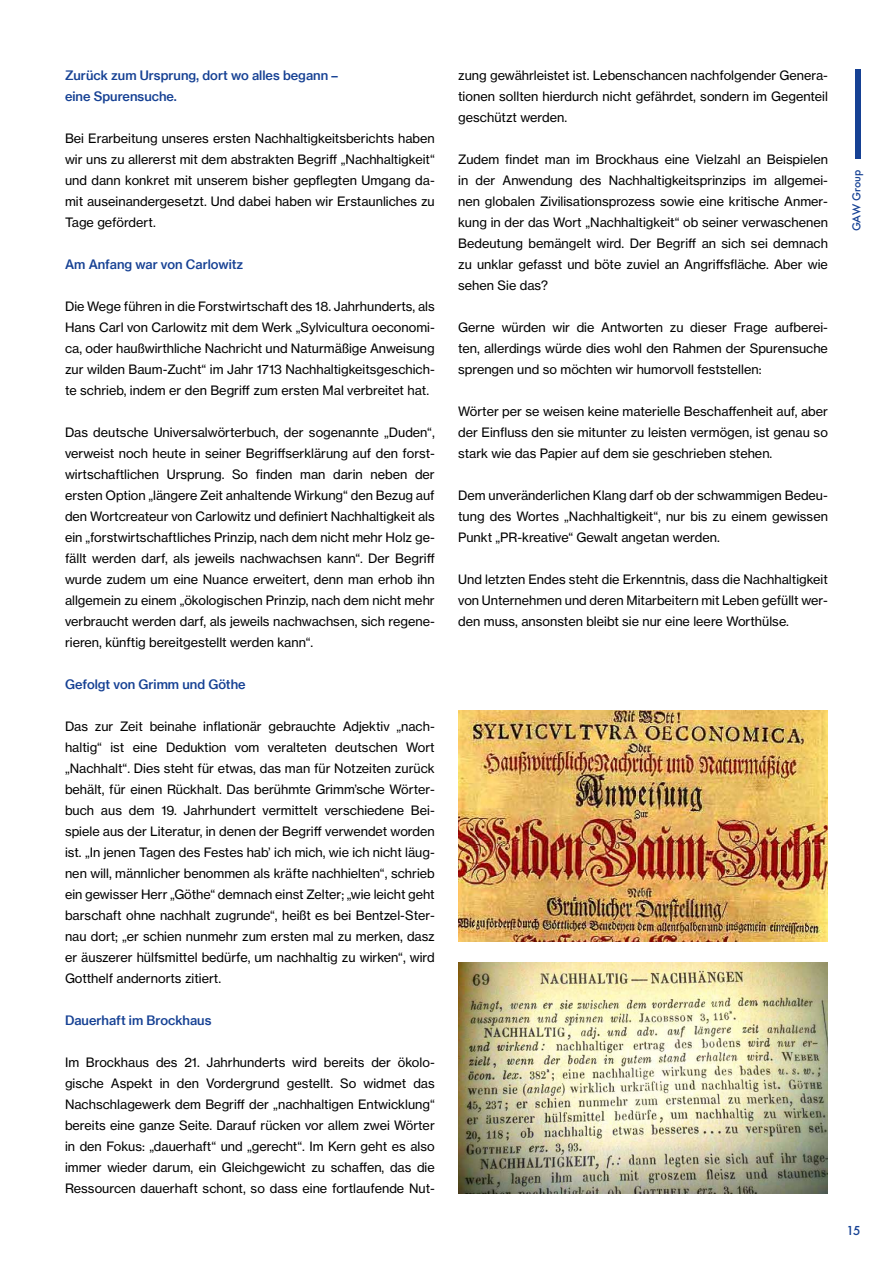
<style>
.page{position:relative;width:893px;height:1263px;background:#fff}
.page>*{position:absolute;margin:0;border:0;box-sizing:border-box;transform-origin:0 0}
.t1{font:12.75px/21px "N Haas Grotesk TX Std 55 Rg";color:#000;text-align:justify}
.t2{font:12.75px/21px "N Haas Grotesk TX Std 65 Md";color:#164194}
.t3{font:500 12px "Futura";letter-spacing:-.01em;color:#164194}
.t4{font:500 12px "Futura";color:#164194}
</style>
<div class="page">
<img style="left:458px;top:710px;width:370px;height:231px">
<img style="left:458px;top:962px;width:370px;height:231px">
<div style="left:855px;top:69px;width:5px;height:89px;background:#164194"></div>
<p class="t2" style="left:65px;top:65px;width:274px">Zurück zum Ursprung, dort wo alles begann – eine Spurensuche.</p>
<p class="t1" style="left:65px;top:128px;width:371px">Bei Erarbeitung unseres ersten Nachhaltigkeitsberichts haben wir uns zu allererst mit dem abstrakten Begriff „Nachhaltigkeit“ und dann konkret mit unserem bisher gepflegten Umgang da&shy;mit auseinandergesetzt. Und dabei haben wir Erstaunliches zu Tage gefördert.</p>
<p class="t2" style="left:65px;top:254px;width:180px">Am Anfang war von Carlowitz</p>
<p class="t1" style="left:65px;top:296px;width:371px">Die Wege führen in die Forstwirtschaft des 18. Jahrhunderts, als Hans Carl von Carlowitz mit dem Werk „Sylvicultura oeconomi&shy;ca, oder haußwirthliche Nachricht und Naturmäßige Anweisung zur wilden Baum-Zucht“ im Jahr 1713 Nachhaltigkeitsgeschich&shy;te schrieb, indem er den Begriff zum ersten Mal verbreitet hat.</p>
<p class="t1" style="left:65px;top:422px;width:371px">Das deutsche Universalwörterbuch, der sogenannte „Duden“, verweist noch heute in seiner Begriffserklärung auf den forst&shy;wirtschaftlichen Ursprung. So finden man darin neben der ersten Option „längere Zeit anhaltende Wirkung“ den Bezug auf den Wortcreateur von Carlowitz und definiert Nachhaltigkeit als ein „forstwirtschaftliches Prinzip, nach dem nicht mehr Holz ge&shy;fällt werden darf, als jeweils nachwachsen kann“. Der Begriff wurde zudem um eine Nuance erweitert, denn man erhob ihn allgemein zu einem „ökologischen Prinzip, nach dem nicht mehr verbraucht werden darf, als jeweils nachwachsen, sich regene&shy;rieren, künftig bereitgestellt werden kann“.</p>
<p class="t2" style="left:65px;top:674px;width:182px">Gefolgt von Grimm und Göthe</p>
<p class="t1" style="left:65px;top:716px;width:371px">Das zur Zeit beinahe inflationär gebrauchte Adjektiv „nach&shy;haltig“ ist eine Deduktion vom veralteten deutschen Wort „Nachhalt“. Dies steht für etwas, das man für Notzeiten zurück behält, für einen Rückhalt. Das berühmte Grimm’sche Wörter&shy;buch aus dem 19. Jahrhundert vermittelt verschiedene Bei&shy;spiele aus der Literatur, in denen der Begriff verwendet worden ist. „In jenen Tagen des Festes hab’ ich mich, wie ich nicht läug&shy;nen will, männlicher benommen als kräfte nachhielten“, schrieb ein gewisser Herr „Göthe“ demnach einst Zelter; „wie leicht geht barschaft ohne nachhalt zugrunde“, heißt es bei Bentzel-Ster&shy;nau dort; „er schien nunmehr zum ersten mal zu merken, dasz er äuszerer hülfsmittel bedürfe, um nachhaltig zu wirken“, wird Gotthelf andernorts zitiert.</p>
<p class="t2" style="left:65px;top:1010px;width:148px">Dauerhaft im Brockhaus</p>
<p class="t1" style="left:65px;top:1052px;width:371px">Im Brockhaus des 21. Jahrhunderts wird bereits der ökolo&shy;gische Aspekt in den Vordergrund gestellt. So widmet das Nachschlagewerk dem Begriff der „nachhaltigen Entwicklung“ bereits eine ganze Seite. Darauf rücken vor allem zwei Wörter in den Fokus: „dauerhaft“ und „gerecht“. Im Kern geht es also immer wieder darum, ein Gleichgewicht zu schaffen, das die Ressourcen dauerhaft schont, so dass eine fortlaufende Nut-</p>
<p class="t1" style="left:458px;top:65px;width:371px">zung gewährleistet ist. Lebenschancen nachfolgender Genera&shy;tionen sollten hierdurch nicht gefährdet, sondern im Gegenteil geschützt werden.</p>
<p class="t1" style="left:458px;top:149px;width:371px">Zudem findet man im Brockhaus eine Vielzahl an Beispielen in der Anwendung des Nachhaltigkeitsprinzips im allgemei&shy;nen globalen Zivilisationsprozess sowie eine kritische Anmer&shy;kung in der das Wort „Nachhaltigkeit“ ob seiner verwaschenen Bedeutung bemängelt wird. Der Begriff an sich sei demnach zu unklar gefasst und böte zuviel an Angriffsfläche. Aber wie sehen Sie das?</p>
<p class="t1" style="left:458px;top:317px;width:371px">Gerne würden wir die Antworten zu dieser Frage aufberei&shy;ten, allerdings würde dies wohl den Rahmen der Spurensuche sprengen und so möchten wir humorvoll feststellen:</p>
<p class="t1" style="left:458px;top:401px;width:371px">Wörter per se weisen keine materielle Beschaffenheit auf, aber der Einfluss den sie mitunter zu leisten vermögen, ist genau so stark wie das Papier auf dem sie geschrieben stehen.</p>
<p class="t1" style="left:458px;top:485px;width:371px">Dem unveränderlichen Klang darf ob der schwammigen Bedeu&shy;tung des Wortes „Nachhaltigkeit“, nur bis zu einem gewissen Punkt „PR-kreative“ Gewalt angetan werden.</p>
<p class="t1" style="left:458px;top:569px;width:371px">Und letzten Endes steht die Erkenntnis, dass die Nachhaltigkeit von Unternehmen und deren Mitarbeitern mit Leben gefüllt wer&shy;den muss, ansonsten bleibt sie nur eine leere Worthülse.</p>
<p class="t3" style="left:849px;top:231px;width:63px;rotate:-90deg">GAW Group</p>
<p class="t4" style="left:847px;top:1222px;width:15px">15</p>
</div>
